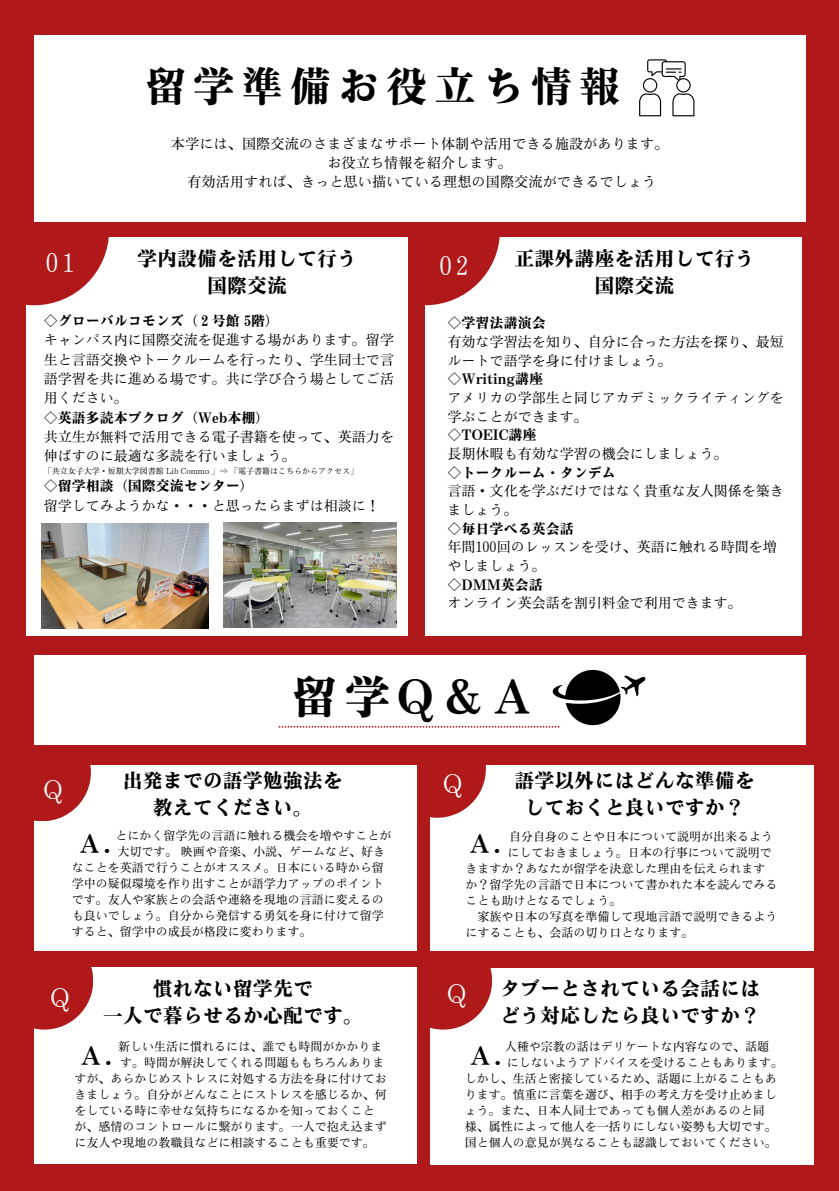
<style>
.page{position:relative;width:839px;height:1191px;background:#fff}
.page>*{position:absolute;margin:0;border:0;box-sizing:border-box;transform-origin:0 0}
.t1{font:46px "Motoya Mincho Std W6";color:#000}
.t2{font:42px "Motoya Mincho Std W6";letter-spacing:.15em;color:#000}
.t3{font:24.8px "Motoya Mincho Std W3";color:#fff}
.t4{font:24.8px "Motoya Mincho Std W6";color:#000}
.t5{font:20px/27px "Motoya Mincho Std W6";color:#000;text-align:center}
.t6{font:14.2px/19px "Motoya Mincho Std W3";color:#000;text-align:center}
.t7{font:14px/19.4px "Motoya Mincho Std W3";color:#000}
.t8{font:14px "Motoya Mincho Std W6";color:#000}
.t9{font:12px "Motoya Mincho Std W3";color:#000}
.t10{font:8px "Motoya Mincho Std W3";color:#000}
</style>
<div class="page">
<div style="left:0;top:0;width:838px;height:1191px;background:#af1919"></div>
<div style="left:430px;top:968px;width:383px;height:197px;background:#fff"></div>
<div style="left:425px;top:237px;width:376px;height:399px;background:#fff"></div>
<div style="left:349px;top:155px;width:151px;height:150px;background:#af1919;border-radius:50%"></div>
<div style="left:26px;top:237px;width:382px;height:398px;background:#fff"></div>
<div style="left:394px;top:932px;width:98px;height:98px;background:#af1919;border-radius:50%"></div>
<div style="left:34px;top:967px;width:382px;height:196px;background:#fff"></div>
<svg style="left:34px;top:950px;width:59px;height:80px"></svg>
<div style="left:430px;top:765px;width:383px;height:185px;background:#fff"></div>
<div style="left:388px;top:720px;width:98px;height:98px;background:#af1919;border-radius:50%"></div>
<div style="left:34px;top:765px;width:382px;height:185px;background:#fff"></div>
<svg style="left:26px;top:237px;width:83px;height:68px"></svg>
<svg style="left:34px;top:744px;width:57px;height:77px"></svg>
<div style="left:34px;top:655px;width:771px;height:89px;background:#fff"></div>
<img style="left:42px;top:524px;width:166px;height:105px">
<div style="left:34px;top:35px;width:771px;height:187px;background:#fff"></div>
<img style="left:223px;top:522px;width:173px;height:105px">
<svg style="left:278px;top:669px;width:368px;height:59px"></svg>
<svg style="left:639px;top:59px;width:55px;height:57px"></svg>
<h2 class="t2" style="left:145px;top:65px;width:477px">留学準備お役立ち情報</h2>
<p class="t6" style="left:171px;top:134px;width:499px">本学には、国際交流のさまざまなサポート体制や活用できる施設があります。お役立ち情報を紹介します。<br>有効活用すれば、きっと思い描いている理想の国際交流ができるでしょう</p>
<h3 class="t5" style="left:137px;top:245px;width:221px">学内設備を活用して行う国際交流</h3>
<p class="t8" style="left:44px;top:314px;width:237px">◇グローバルコモンズ（２号館 5階）</p>
<p class="t7" style="left:44px;top:330px;width:351px;text-align:justify">キャンパス内に国際交流を促進する場があります。留学生と言語交換やトークルームを行ったり、学生同士で言語学習を共に進める場です。共に学び合う場としてご活用ください。</p>
<p class="t8" style="left:44px;top:410px;width:227px">◇英語多読本ブクログ（Web本棚）</p>
<p class="t7" style="left:44px;top:427px;width:351px">共立生が無料で活用できる電子書籍を使って、英語力を伸ばすのに最適な多読を行いましょう。</p>
<p class="t10" style="left:44px;top:467px;width:316px">「共立女子大学・短期大学図書館 Lib Commo 」⇒ 「電子書籍はこちらからアクセス」</p>
<p class="t8" style="left:44px;top:479px;width:211px">◇留学相談（国際交流センター）</p>
<p class="t7" style="left:44px;top:496px;width:337px">留学してみようかな・・・と思ったらまずは相談に！</p>
<h3 class="t3" style="left:46px;top:250px;width:30px">01</h3>
<h3 class="t3" style="left:439px;top:253px;width:30px">02</h3>
<h3 class="t5" style="left:514px;top:245px;width:241px">正課外講座を活用して行う国際交流</h3>
<p class="t8" style="left:447px;top:316px;width:100px">◇学習法講演会</p>
<p class="t7" style="left:447px;top:332px;width:338px;line-height:18.6px">有効な学習法を知り、自分に合った方法を探り、最短ルートで語学を身に付けましょう。</p>
<p class="t8" style="left:447px;top:372px;width:97px">◇Writing講座</p>
<p class="t7" style="left:447px;top:388px;width:338px;line-height:18.6px">アメリカの学部生と同じアカデミックライティングを学ぶことができます。</p>
<p class="t8" style="left:447px;top:428px;width:90px">◇TOEIC講座</p>
<p class="t7" style="left:447px;top:444px;width:282px">長期休暇も有効な学習の機会にしましょう。</p>
<p class="t8" style="left:447px;top:465px;width:170px">◇トークルーム・タンデム</p>
<p class="t7" style="left:447px;top:482px;width:338px;line-height:18.6px">言語・文化を学ぶだけではなく貴重な友人関係を築きましょう。</p>
<p class="t8" style="left:447px;top:521px;width:128px">◇毎日学べる英会話</p>
<p class="t7" style="left:447px;top:538px;width:331px;line-height:18.6px">年間100回のレッスンを受け、英語に触れる時間を増やしましょう。</p>
<p class="t8" style="left:447px;top:577px;width:97px">◇DMM英会話</p>
<p class="t7" style="left:447px;top:593px;width:296px">オンライン英会話を割引料金で利用できます。</p>
<h1 class="t1" style="left:291px;top:673px;width:241px">留学Q＆A</h1>
<h3 class="t3" style="left:44px;top:777px;width:21px">Q</h3>
<h3 class="t5" style="left:123px;top:767px;width:221px">出発までの語学勉強法を教えてください。</h3>
<h3 class="t3" style="left:443px;top:772px;width:21px">Q</h3>
<h3 class="t5" style="left:514px;top:767px;width:241px">語学以外にはどんな準備をしておくと良いですか？</h3>
<p class="t9" style="left:115px;top:829px;width:278px">とにかく留学先の言語に触れる機会を増やすことが</p>
<p class="t9" style="left:117px;top:845px;width:269px">大切です。映画や音楽、小説、ゲームなど、好き</p>
<p class="t9" style="left:72px;top:861px;width:314px">なことを英語で行うことがオススメ。日本にいる時から留</p>
<p class="t9" style="left:72px;top:877px;width:314px">学中の疑似環境を作り出すことが語学力アップのポイント</p>
<p class="t9" style="left:72px;top:893px;width:314px">です。友人や家族との会話や連絡を現地の言語に変えるの</p>
<p class="t9" style="left:72px;top:909px;width:314px">も良いでしょう。自分から発信する勇気を身に付けて留学</p>
<p class="t9" style="left:72px;top:925px;width:242px">すると、留学中の成長が格段に変わります。</p>
<p class="t9" style="left:509px;top:830px;width:266px">自分自身のことや日本について説明が出来るよう</p>
<p class="t9" style="left:507px;top:846px;width:266px">にしておきましょう。日本の行事について説明で</p>
<p class="t9" style="left:465px;top:862px;width:302px">きますか？あなたが留学を決意した理由を伝えられます</p>
<p class="t9" style="left:465px;top:878px;width:314px">か？留学先の言語で日本について書かれた本を読んでみる</p>
<p class="t9" style="left:465px;top:894px;width:158px">ことも助けとなるでしょう。</p>
<p class="t9" style="left:477px;top:910px;width:302px">家族や日本の写真を準備して現地言語で説明できるよう</p>
<p class="t9" style="left:465px;top:926px;width:230px">にすることも、会話の切り口となります。</p>
<h3 class="t4" style="left:79px;top:831px;width:33px">A.</h3>
<h3 class="t4" style="left:469px;top:831px;width:33px">A.</h3>
<h3 class="t5" style="left:103px;top:975px;width:261px">慣れない留学先で<br>一人で暮らせるか心配です。</h3>
<p class="t9" style="left:118px;top:1041px;width:266px">新しい生活に慣れるには、誰でも時間がかかりま</p>
<p class="t9" style="left:120px;top:1057px;width:266px">す。時間が解決してくれる問題ももちろんありま</p>
<p class="t9" style="left:75px;top:1073px;width:314px">すが、あらかじめストレスに対処する方法を身に付けてお</p>
<p class="t9" style="left:75px;top:1089px;width:314px">きましょう。自分がどんなことにストレスを感じるか、何</p>
<p class="t9" style="left:75px;top:1105px;width:302px">をしている時に幸せな気持ちになるかを知っておくこと</p>
<p class="t9" style="left:75px;top:1121px;width:314px">が、感情のコントロールに繋がります。一人で抱え込まず</p>
<p class="t9" style="left:75px;top:1137px;width:302px">に友人や現地の教職員などに相談することも重要です。</p>
<h3 class="t5" style="left:500px;top:975px;width:261px;text-align:left">タブーとされている会話にはどう対応したら良いですか？</h3>
<p class="t9" style="left:505px;top:1041px;width:266px">人種や宗教の話はデリケートな内容なので、話題</p>
<p class="t9" style="left:507px;top:1057px;width:278px">にしないようアドバイスを受けることもあります。</p>
<p class="t9" style="left:464px;top:1073px;width:314px">しかし、生活と密接しているため、話題に上がることもあ</p>
<p class="t9" style="left:464px;top:1089px;width:314px">ります。慎重に言葉を選び、相手の考え方を受け止めまし</p>
<p class="t9" style="left:464px;top:1105px;width:302px">ょう。また、日本人同士であっても個人差があるのと同</p>
<p class="t9" style="left:464px;top:1121px;width:314px">様、属性によって他人を一括りにしない姿勢も大切です。</p>
<p class="t9" style="left:464px;top:1137px;width:314px">国と個人の意見が異なることも認識しておいてください。</p>
<h3 class="t3" style="left:51px;top:986px;width:21px">Q</h3>
<h3 class="t3" style="left:447px;top:981px;width:21px">Q</h3>
<h3 class="t4" style="left:81px;top:1043px;width:33px">A.</h3>
<h3 class="t4" style="left:470px;top:1043px;width:33px">A.</h3>
</div>
